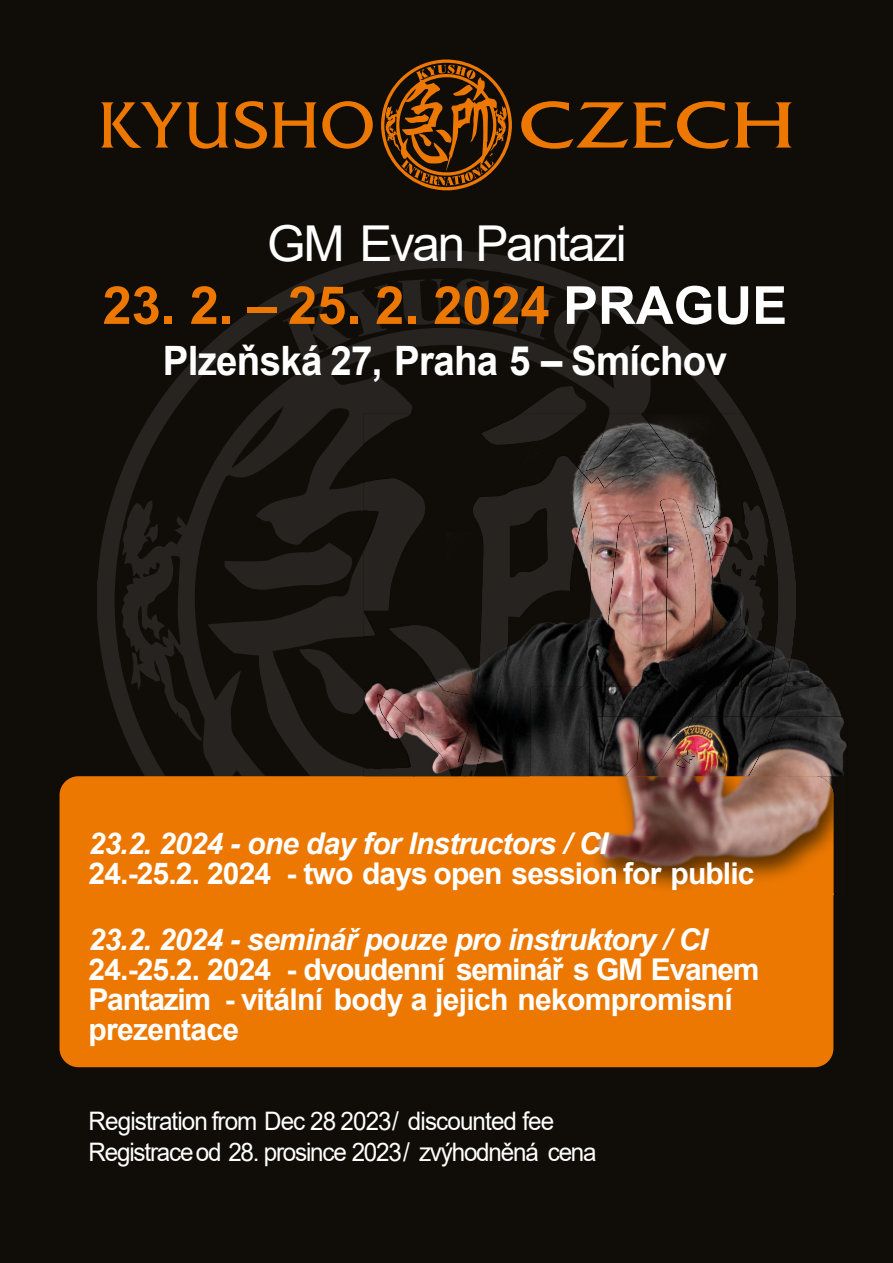
<style>
.page{position:relative;width:893px;height:1263px;background:#100d08}
.page>*{position:absolute;margin:0;border:0;box-sizing:border-box;transform-origin:0 0}
.t1{font:700 52.5px "Arial";color:#ec7802}
.t2{font:49.5px "Arial";letter-spacing:-.045em;color:#fff}
.t3{font:700 40.5px "Arial";letter-spacing:-.02em;color:#fff;scale:.95 1}
.t4{font:700 30px/30px "Arial";letter-spacing:-.03em;color:#fff}
.t5{font:italic 700 30px "Arial";letter-spacing:-.03em;color:#fff}
.t6{font:25.5px/30.6px "Arial";letter-spacing:-.05em;color:#fff;scale:.95 1}
.s1{color:#fff}
</style>
<div class="page">
<svg style="left:97px;top:251px;width:645px;height:475px"></svg>
<svg style="left:121px;top:301px;width:530px;height:475px"></svg>
<svg style="left:453px;top:279px;width:148px;height:75px"></svg>
<svg style="left:338px;top:284px;width:50px;height:53px"></svg>
<svg style="left:398px;top:279px;width:47px;height:46px"></svg>
<svg style="left:224px;top:542px;width:129px;height:48px"></svg>
<svg style="left:521px;top:386px;width:66px;height:28px"></svg>
<div style="left:60px;top:776px;width:773px;height:291px;background:#ec7802;border-radius:19px"></div>
<img style="left:364px;top:414px;width:357px;height:310px">
<img style="left:796px;top:659px;width:31px;height:28px">
<img style="left:364px;top:724px;width:167px;height:52px">
<img style="left:721px;top:414px;width:75px;height:273px">
<img style="left:515px;top:414px;width:204px;height:207px">
<img style="left:458px;top:465px;width:58px;height:104px">
<img style="left:718px;top:501px;width:50px;height:186px">
<img style="left:464px;top:569px;width:52px;height:207px">
<img style="left:566px;top:620px;width:153px;height:67px">
<img style="left:458px;top:723px;width:7px;height:53px">
<img style="left:481px;top:414px;width:99px;height:31px">
<img style="left:388px;top:625px;width:85px;height:70px">
<svg style="left:299px;top:649px;width:66px;height:65px"></svg>
<img style="left:531px;top:776px;width:283px;height:113px">
<img style="left:531px;top:687px;width:311px;height:89px">
<img style="left:757px;top:687px;width:28px;height:30px">
<img style="left:573px;top:687px;width:171px;height:30px">
<img style="left:814px;top:776px;width:21px;height:118px">
<img style="left:590px;top:717px;width:257px;height:59px">
<img style="left:728px;top:717px;width:48px;height:59px">
<img style="left:625px;top:717px;width:77px;height:59px">
<img style="left:681px;top:750px;width:14px;height:14px">
<svg style="left:676px;top:759px;width:9px;height:8px"></svg>
<svg style="left:381px;top:60px;width:131px;height:130px"></svg>
<svg style="left:101px;top:101px;width:272px;height:48px"></svg>
<svg style="left:521px;top:101px;width:271px;height:48px"></svg>
<h2 class="t2" style="left:267px;top:225px;width:361px">GM Evan Pantazi</h2>
<h1 class="t1" style="left:103px;top:286px;width:686px">23. 2. – 25. 2. 2024 <span class="s1">PRAGUE</span></h1>
<h3 class="t3" style="left:163px;top:345px;width:595px">Plzeňská 27, Praha 5 – Smíchov</h3>
<p class="t5" style="left:89px;top:832px;width:521px">23.2. 2024 - one day for Instructors / CI</p>
<p class="t4" style="left:89px;top:861px;width:667px">24.-25.2. 2024 - two days open session for public</p>
<p class="t5" style="left:89px;top:928px;width:621px">23.2. 2024 - seminář pouze pro instruktory / CI</p>
<p class="t4" style="left:89px;top:957px;width:672px">24.-25.2. 2024 - dvoudenní seminář s GM Evanem<br>Pantazim - vitální body a jejich nekompromisní prezentace</p>
<p class="t6" style="left:89px;top:1108px;width:536px">Registration from Dec 28 2023/ discounted fee<br>Registraceod 28. prosince 2023/ zvýhodněná cena</p>
</div>
